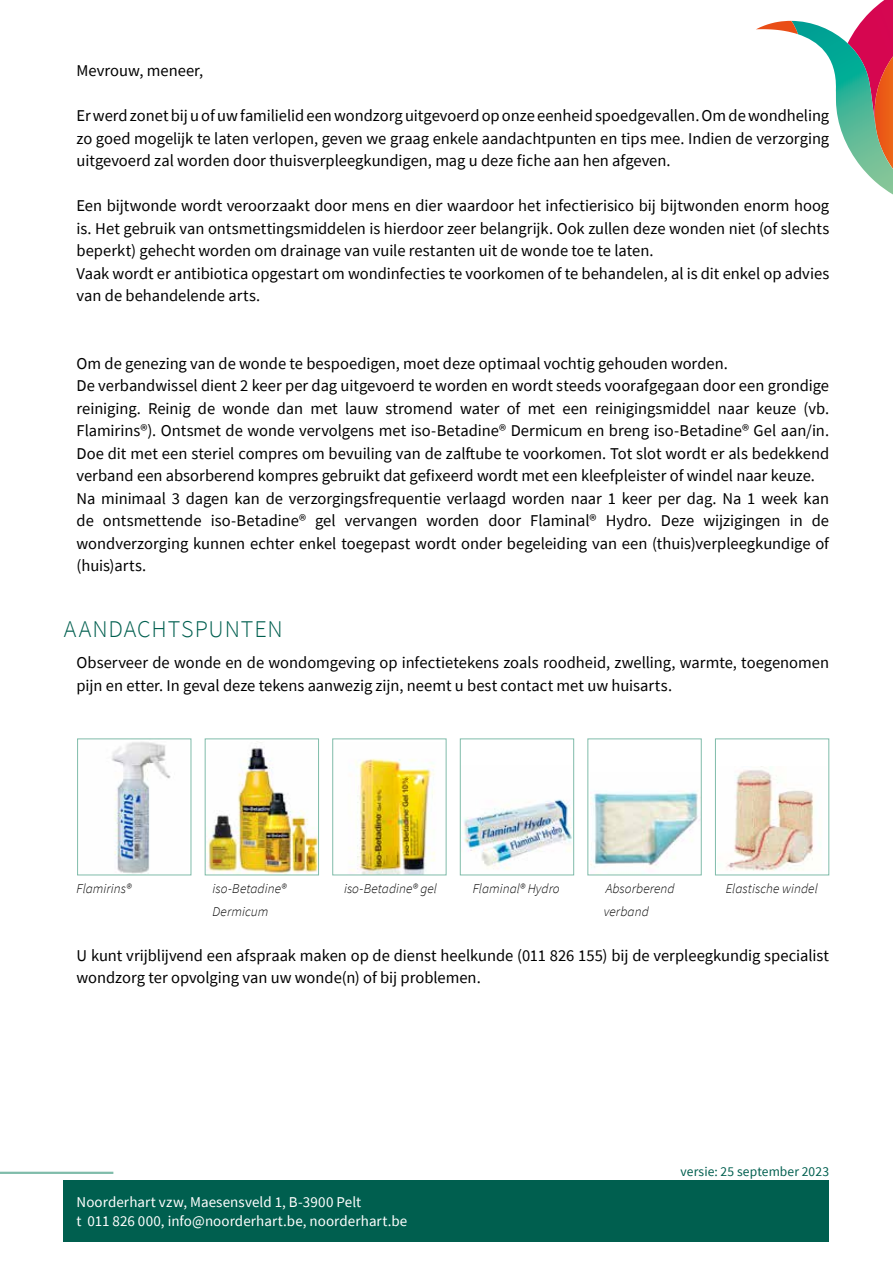
<style>
.page{position:relative;width:893px;height:1263px;background:#fff}
.page>*{position:absolute;margin:0;border:0;box-sizing:border-box;transform-origin:0 0}
.t1{font:300 24px "Source Sans Pro";letter-spacing:.035em;color:#005f4f}
.t2{font:16.5px/22.5px "Source Sans Pro";color:#000}
.t3{font:15px/19.5px "Source Sans Pro";letter-spacing:.005em;color:#fff}
.t4{font:italic 300 13.5px "Source Sans Pro";letter-spacing:.005em;color:#000}
.t5{font:13.5px "Source Sans Pro";letter-spacing:.01em;color:#005f4f}
</style>
<div class="page">
<div style="left:64px;top:1180px;width:765px;height:62px;background:#005f4f"></div>
<hr style="left:0;top:1172px;width:113px;height:2px;background:#80bcaa">
<svg style="left:756px;top:0;width:137px;height:194px"></svg>
<img style="left:112px;top:742px;width:59px;height:131px">
<div style="left:77px;top:738px;width:114px;height:137px;border:1px solid #80bcaa"></div>
<img style="left:207px;top:741px;width:110px;height:132px">
<div style="left:205px;top:738px;width:114px;height:137px;border:1px solid #80bcaa"></div>
<img style="left:350px;top:758px;width:85px;height:115px">
<div style="left:332px;top:738px;width:114px;height:137px;border:1px solid #80bcaa"></div>
<img style="left:463px;top:799px;width:109px;height:70px">
<div style="left:460px;top:738px;width:114px;height:137px;border:1px solid #80bcaa"></div>
<img style="left:590px;top:791px;width:110px;height:77px">
<div style="left:587px;top:738px;width:115px;height:137px;border:1px solid #80bcaa"></div>
<img style="left:726px;top:766px;width:88px;height:105px">
<div style="left:715px;top:738px;width:114px;height:137px;border:1px solid #80bcaa"></div>
<p class="t2" style="left:77px;top:59px;width:128px">Mevrouw, meneer,</p>
<p class="t2" style="left:77px;top:104px;width:754px;text-align:justify">Er werd zonet bij u of uw familielid een wondzorg uitgevoerd op onze eenheid spoedgevallen. Om de wondheling zo goed mogelijk te laten verlopen, geven we graag enkele aandachtpunten en tips mee. Indien de verzorging uitgevoerd zal worden door thuisverpleegkundigen, mag u deze fiche aan hen afgeven.</p>
<p class="t2" style="left:77px;top:194px;width:754px">Een bijtwonde wordt veroorzaakt door mens en dier waardoor het infectierisico bij bijtwonden enorm hoog is. Het gebruik van ontsmettingsmiddelen is hierdoor zeer belangrijk. Ook zullen deze wonden niet (of slechts beperkt) gehecht worden om drainage van vuile restanten uit de wonde toe te laten.<br>Vaak wordt er antibiotica opgestart om wondinfecties te voorkomen of te behandelen, al is dit enkel op advies van de behandelende arts.</p>
<p class="t2" style="left:77px;top:352px;width:754px">Om de genezing van de wonde te bespoedigen, moet deze optimaal vochtig gehouden worden.<br>De verbandwissel dient 2 keer per dag uitgevoerd te worden en wordt steeds voorafgegaan door een grondige reiniging. Reinig de wonde dan met lauw stromend water of met een reinigingsmiddel naar keuze (vb.<br>Flamirins®). Ontsmet de wonde vervolgens met iso-Betadine® Dermicum en breng iso-Betadine® Gel aan/in.<br>Doe dit met een steriel compres om bevuiling van de zalftube te voorkomen. Tot slot wordt er als bedekkend verband een absorberend kompres gebruikt dat gefixeerd wordt met een kleefpleister of windel naar keuze.<br>Na minimaal 3 dagen kan de verzorgingsfrequentie verlaagd worden naar 1 keer per dag. Na 1 week kan de ontsmettende iso-Betadine® gel vervangen worden door Flaminal® Hydro. Deze wijzigingen in de wondverzorging kunnen echter enkel toegepast wordt onder begeleiding van een (thuis)verpleegkundige of (huis)arts.</p>
<h1 class="t1" style="left:64px;top:614px;width:221px">AANDACHTSPUNTEN</h1>
<p class="t2" style="left:77px;top:651px;width:754px">Observeer de wonde en de wondomgeving op infectietekens zoals roodheid, zwelling, warmte, toegenomen pijn en etter. In geval deze tekens aanwezig zijn, neemt u best contact met uw huisarts.</p>
<p class="t4" style="left:77px;top:880px;width:56px">Flamirins®</p>
<p class="t4" style="left:213px;top:880px;width:75px">iso-Betadine®</p>
<p class="t4" style="left:344px;top:880px;width:94px">iso-Betadine® gel</p>
<p class="t4" style="left:473px;top:880px;width:89px">Flaminal® Hydro</p>
<p class="t4" style="left:606px;top:880px;width:71px">Absorberend</p>
<p class="t4" style="left:726px;top:880px;width:94px">Elastische windel</p>
<p class="t4" style="left:213px;top:903px;width:57px">Dermicum</p>
<p class="t4" style="left:604px;top:903px;width:46px">verband</p>
<p class="t2" style="left:77px;top:944px;width:754px">U kunt vrijblijvend een afspraak maken op de dienst heelkunde (011 826 155) bij de verpleegkundig specialist wondzorg ter opvolging van uw wonde(n) of bij problemen.</p>
<p class="t3" style="left:77px;top:1192px;width:332px">Noorderhart vzw, Maesensveld 1, B-3900 Pelt<br>t 011 826 000, info@noorderhart.be, noorderhart.be</p>
<p class="t5" style="left:680px;top:1163px;width:150px">versie: 25 september 2023</p>
</div>
